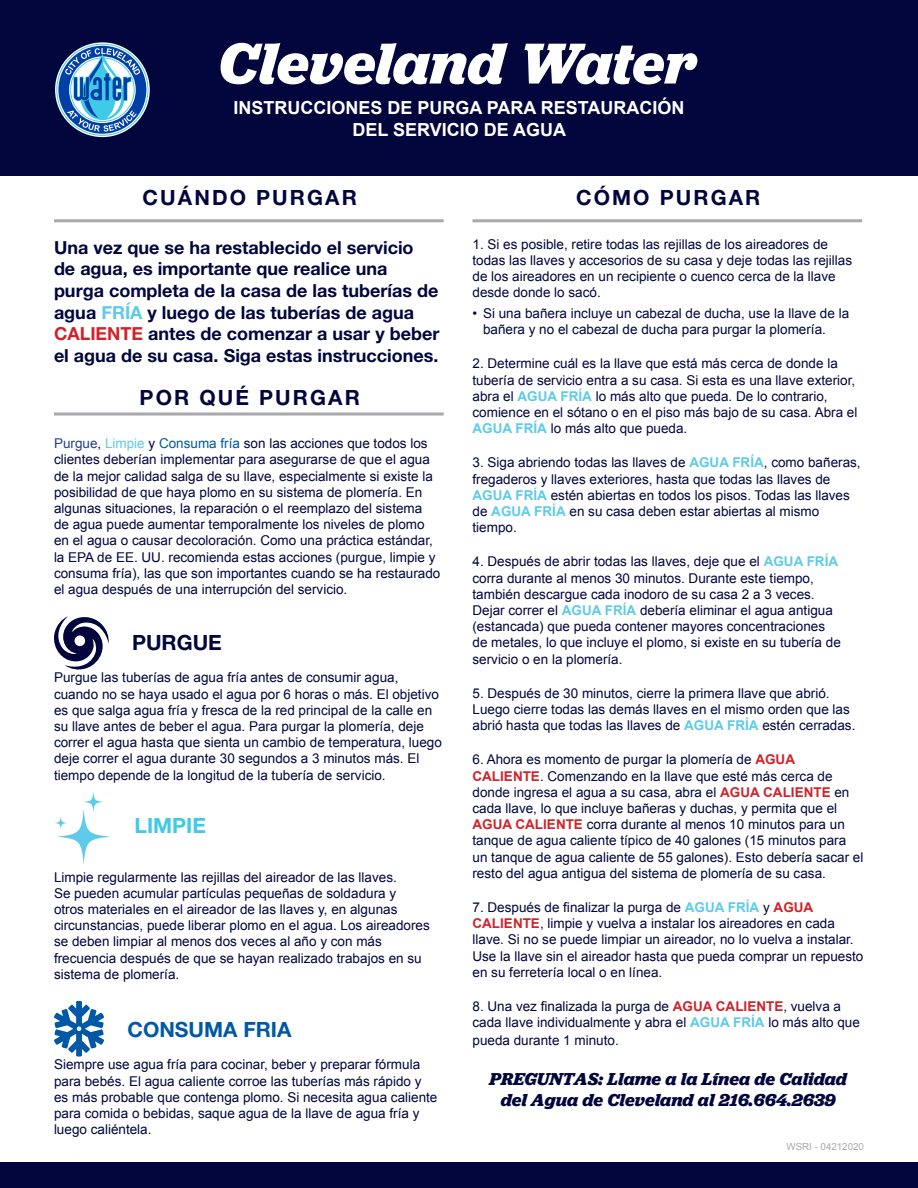
<style>
.page{position:relative;width:918px;height:1188px;background:#fff}
.page>*{position:absolute;margin:0;border:0;box-sizing:border-box;transform-origin:0 0}
.t1{font:700 21px "Helvetica Neue LT Std";letter-spacing:.1em;color:#02063d}
.t2{font:700 21px "Helvetica Neue LT Std";color:#0158a6}
.t3{font:700 21px "Helvetica Neue LT Std";color:#41c9e8}
.t4{font:700 18px/21.6px "Helvetica Neue LT Std";color:#02063d}
.t5{font:italic 700 18px/21.6px "Jubilat";color:#02063d;text-align:center}
.t6{font:700 18px/21.6px "Arial";color:#fff;text-align:center}
.t7{font:13.5px/16.2px "Arial";color:#02063d}
.t8{font:9.75px "Arial";color:#a8a9ad}
.s1{color:#5dcbe9}
.s2{color:#d1232a}
.s3{color:#253f8e}
.s4{color:#0158a6}
.s5{font-weight:700;color:#5dcbe9}
.s6{font-weight:700;color:#d1232a}
</style>
<div class="page">
<div style="left:0;top:0;width:918px;height:176px;background:#02063d"></div>
<svg style="left:54px;top:616px;width:55px;height:54px"></svg>
<div style="left:75px;top:636px;width:10px;height:10px;background:#fff;border-radius:50%"></div>
<svg style="left:56px;top:809px;width:55px;height:55px"></svg>
<svg style="left:83px;top:791px;width:21px;height:22px"></svg>
<svg style="left:54px;top:816px;width:14px;height:14px"></svg>
<svg style="left:54px;top:1001px;width:50px;height:56px"></svg>
<svg style="left:221px;top:43px;width:476px;height:41px"></svg>
<hr style="left:54px;top:219px;width:390px;height:3px;background:#a8a9ad">
<svg style="left:54px;top:412px;width:390px;height:4px;background:#bdbec1"></svg>
<hr style="left:472px;top:219px;width:390px;height:3px;background:#a8a9ad">
<div style="left:0;top:1162px;width:918px;height:26px;background:#02063d"></div>
<svg style="left:55px;top:42px;width:95px;height:95px"></svg>
<svg style="left:57px;top:45px;width:91px;height:90px"></svg>
<div style="left:58px;top:46px;width:88px;height:88px;background:#0040a6;border-radius:50%"></div>
<svg style="left:65px;top:48px;width:75px;height:84px"></svg>
<p class="t6" style="left:233px;top:98px;width:453px">INSTRUCCIONES DE PURGA PARA RESTAURACIÓN<br>DEL SERVICIO DE AGUA</p>
<p class="t1" style="left:143px;top:185px;width:216px">CUÁNDO PURGAR</p>
<p class="t4" style="left:54px;top:236px;width:387px">Una vez que se ha restablecido el servicio de agua, es importante que realice una purga completa de la casa de las tuberías de agua <span class="s1">FRÍA</span> y luego de las tuberías de agua <span class="s2">CALIENTE</span> antes de comenzar a usar y beber el agua de su casa. Siga estas instrucciones.</p>
<p class="t1" style="left:140px;top:385px;width:222px">POR QUÉ PURGAR</p>
<p class="t7" style="left:54px;top:435px;width:388px"><span class="s3">Purgue</span>, <span class="s1">Limpie</span> y <span class="s4">Consuma fría</span> son las acciones que todos los clientes deberían implementar para asegurarse de que el agua de la mejor calidad salga de su llave, especialmente si existe la posibilidad de que haya plomo en su sistema de plomería. En algunas situaciones, la reparación o el reemplazo del sistema de agua puede aumentar temporalmente los niveles de plomo en el agua o causar decoloración. Como una práctica estándar, la EPA de EE. UU. recomienda estas acciones (purgue, limpie y consuma fría), las que son importantes cuando se ha restaurado el agua después de una interrupción del servicio.</p>
<p class="t1" style="left:132px;top:630px;width:91px">PURGUE</p>
<p class="t7" style="left:54px;top:670px;width:389px">Purgue las tuberías de agua fría antes de consumir agua, cuando no se haya usado el agua por 6 horas o más. El objetivo es que salga agua fría y fresca de la red principal de la calle en su llave antes de beber el agua. Para purgar la plomería, deje correr el agua hasta que sienta un cambio de temperatura, luego deje correr el agua durante 30 segundos a 3 minutos más. El tiempo depende de la longitud de la tubería de servicio.</p>
<p class="t3" style="left:135px;top:813px;width:73px">LIMPIE</p>
<p class="t7" style="left:54px;top:869px;width:377px">Limpie regularmente las rejillas del aireador de las llaves.<br>Se pueden acumular partículas pequeñas de soldadura y<br>otros materiales en el aireador de las llaves y, en algunas circunstancias, puede liberar plomo en el agua. Los aireadores se deben limpiar al menos dos veces al año y con más frecuencia después de que se hayan realizado trabajos en su sistema de plomería.</p>
<p class="t2" style="left:127px;top:1017px;width:166px">CONSUMA FRIA</p>
<p class="t7" style="left:54px;top:1057px;width:385px">Siempre use agua fría para cocinar, beber y preparar fórmula para bebés. El agua caliente corroe las tuberías más rápido y es más probable que contenga plomo. Si necesita agua caliente para comida o bebidas, saque agua de la llave de agua fría y luego caliéntela.</p>
<p class="t1" style="left:576px;top:185px;width:186px">CÓMO PURGAR</p>
<p class="t7" style="left:472px;top:236px;width:381px">1. Si es posible, retire todas las rejillas de los aireadores de todas las llaves y accesorios de su casa y deje todas las rejillas de los aireadores en un recipiente o cuenco cerca de la llave desde donde lo sacó.</p>
<p class="t7" style="left:483px;top:305px;width:368px;text-indent:-10px">• Si una bañera incluye un cabezal de ducha, use la llave de la bañera y no el cabezal de ducha para purgar la plomería.</p>
<p class="t7" style="left:472px;top:356px;width:386px">2. Determine cuál es la llave que está más cerca de donde la tubería de servicio entra a su casa. Si esta es una llave exterior, abra el <span class="s5">AGUA FRÍA</span> lo más alto que pueda. De lo contrario, comience en el sótano o en el piso más bajo de su casa. Abra el <span class="s5">AGUA FRÍA</span> lo más alto que pueda.</p>
<p class="t7" style="left:472px;top:455px;width:390px">3. Siga abriendo todas las llaves de <span class="s5">AGUA FRÍA</span>, como bañeras, fregaderos y llaves exteriores, hasta que todas las llaves de <span class="s5">AGUA FRÍA</span> estén abiertas en todos los pisos. Todas las llaves de <span class="s5">AGUA FRÍA</span> en su casa deben estar abiertas al mismo tiempo.</p>
<p class="t7" style="left:472px;top:554px;width:370px">4. Después de abrir todas las llaves, deje que el <span class="s5">AGUA FRÍA </span>corra durante al menos 30 minutos. Durante este tiempo, también descargue cada inodoro de su casa 2 a 3 veces.<br>Dejar correr el <span class="s5">AGUA FRÍA</span> debería eliminar el agua antigua (estancada) que pueda contener mayores concentraciones de metales, lo que incluye el plomo, si existe en su tubería de servicio o en la plomería.</p>
<p class="t7" style="left:472px;top:685px;width:384px">5. Después de 30 minutos, cierre la primera llave que abrió.<br>Luego cierre todas las demás llaves en el mismo orden que las abrió hasta que todas las llaves de <span class="s5">AGUA FRÍA</span> estén cerradas.</p>
<p class="t7" style="left:472px;top:752px;width:392px">6. Ahora es momento de purgar la plomería de <span class="s6">AGUA CALIENTE</span>. Comenzando en la llave que esté más cerca de donde ingresa el agua a su casa, abra el <span class="s6">AGUA CALIENTE</span> en cada llave, lo que incluye bañeras y duchas, y permita que el <span class="s6">AGUA CALIENTE</span> corra durante al menos 10 minutos para un tanque de agua caliente típico de 40 galones (15 minutos para un tanque de agua caliente de 55 galones). Esto debería sacar el resto del agua antigua del sistema de plomería de su casa.</p>
<p class="t7" style="left:472px;top:899px;width:392px">7. Después de finalizar la purga de <span class="s5">AGUA FRÍA</span> y <span class="s6">AGUA CALIENTE</span>, limpie y vuelva a instalar los aireadores en cada llave. Si no se puede limpiar un aireador, no lo vuelva a instalar.<br>Use la llave sin el aireador hasta que pueda comprar un repuesto en su ferretería local o en línea.</p>
<p class="t7" style="left:472px;top:998px;width:389px">8. Una vez finalizada la purga de <span class="s6">AGUA CALIENTE</span>, vuelva a cada llave individualmente y abra el <span class="s5">AGUA FRÍA</span> lo más alto que</p>
<p class="t7" style="left:472px;top:1032px;width:148px">pueda durante 1 minuto.</p>
<p class="t5" style="left:490px;top:1068px;width:359px">PREGUNTAS: Llame a la Línea de Calidad del Agua de Cleveland al 216.664.2639</p>
<p class="t8" style="left:786px;top:1141px;width:79px">WSRI - 04212020</p>
</div>
